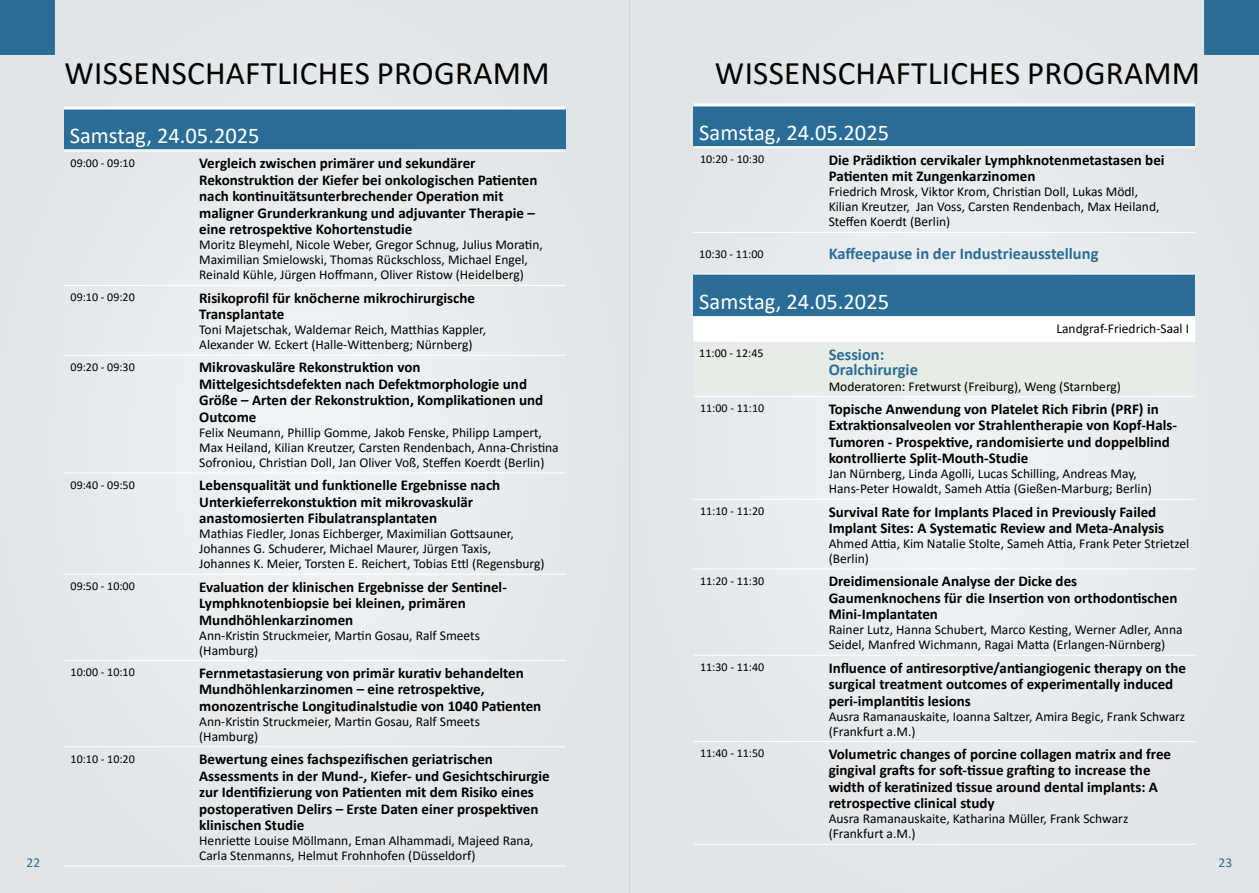
<style>
.page{position:relative;width:1259px;height:893px;background:#fff}
.page>*{position:absolute;margin:0;border:0;box-sizing:border-box;transform-origin:0 0}
.t1{font:33px "Calibri";letter-spacing:.01em;color:#000}
.t2{font:22.5px "Calibri";color:#fff}
.t3{font:700 16.5px/15px "Calibri";color:#2a6d97}
.t4{font:700 15px/16.5px "Calibri";color:#000}
.t5{font:13.5px/15px "Calibri";color:#000}
.t6{font:13.5px "Calibri";color:#2a6d97}
.t7{font:12px "Calibri";color:#000}
</style>
<div class="page">
<div style="left:629px;top:0;width:630px;height:893px;background:#e5e8ea"></div>
<div style="left:1204px;top:0;width:55px;height:55px;background:#2a6d97"></div>
<div style="left:0;top:0;width:629px;height:893px;background:#e6e9eb"></div>
<div style="left:0;top:0;width:55px;height:55px;background:#2a6d97"></div>
<div style="left:64px;top:108px;width:502px;height:42px;background:#2a6d97"></div>
<hr style="left:64px;top:107px;width:502px;height:3px;background:#fff">
<hr style="left:64px;top:149px;width:502px;height:1px;background:#fff">
<div style="left:693px;top:105px;width:502px;height:42px;background:#2a6d97"></div>
<hr style="left:693px;top:103px;width:502px;height:3px;background:#fff">
<hr style="left:693px;top:146px;width:502px;height:1px;background:#fff">
<hr style="left:64px;top:151px;width:129px;height:1px;background:#fff">
<hr style="left:193px;top:151px;width:373px;height:1px;background:#fff">
<hr style="left:64px;top:285px;width:129px;height:1px;background:#fff">
<hr style="left:193px;top:285px;width:373px;height:1px;background:#fff">
<hr style="left:64px;top:355px;width:129px;height:1px;background:#fff">
<hr style="left:193px;top:355px;width:373px;height:1px;background:#fff">
<hr style="left:64px;top:473px;width:129px;height:1px;background:#fff">
<hr style="left:193px;top:473px;width:373px;height:1px;background:#fff">
<hr style="left:64px;top:574px;width:129px;height:1px;background:#fff">
<hr style="left:193px;top:574px;width:373px;height:1px;background:#fff">
<hr style="left:64px;top:660px;width:129px;height:1px;background:#fff">
<hr style="left:193px;top:660px;width:373px;height:1px;background:#fff">
<hr style="left:64px;top:746px;width:129px;height:1px;background:#fff">
<hr style="left:193px;top:746px;width:373px;height:1px;background:#fff">
<hr style="left:64px;top:866px;width:129px;height:1px;background:#fff">
<hr style="left:193px;top:866px;width:373px;height:1px;background:#fff">
<div style="left:693px;top:274px;width:502px;height:43px;background:#2a6d97"></div>
<svg style="left:693px;top:317px;width:502px;height:79px"></svg>
<hr style="left:693px;top:147px;width:129px;height:1px;background:#fff">
<hr style="left:822px;top:147px;width:373px;height:1px;background:#fff">
<hr style="left:693px;top:232px;width:129px;height:1px;background:#fff">
<hr style="left:822px;top:232px;width:373px;height:1px;background:#fff">
<hr style="left:693px;top:396px;width:129px;height:1px;background:#fff">
<hr style="left:822px;top:396px;width:373px;height:1px;background:#fff">
<hr style="left:693px;top:499px;width:129px;height:1px;background:#fff">
<hr style="left:822px;top:499px;width:373px;height:1px;background:#fff">
<hr style="left:693px;top:569px;width:129px;height:1px;background:#fff">
<hr style="left:822px;top:569px;width:373px;height:1px;background:#fff">
<hr style="left:693px;top:655px;width:129px;height:1px;background:#fff">
<hr style="left:822px;top:655px;width:373px;height:1px;background:#fff">
<hr style="left:693px;top:741px;width:129px;height:1px;background:#fff">
<hr style="left:822px;top:741px;width:373px;height:1px;background:#fff">
<hr style="left:693px;top:844px;width:129px;height:1px;background:#fff">
<hr style="left:822px;top:844px;width:373px;height:1px;background:#fff">
<hr style="left:693px;top:274px;width:129px;height:1px;background:#fff">
<hr style="left:822px;top:274px;width:373px;height:1px;background:#fff">
<hr style="left:693px;top:316px;width:129px;height:1px;background:#fff">
<hr style="left:822px;top:316px;width:373px;height:1px;background:#fff">
<h1 class="t1" style="left:64px;top:50px;width:487px">WISSENSCHAFTLICHES PROGRAMM</h1>
<h2 class="t2" style="left:70px;top:120px;width:191px">Samstag, 24.05.2025</h2>
<h1 class="t1" style="left:715px;top:50px;width:487px">WISSENSCHAFTLICHES PROGRAMM</h1>
<h2 class="t2" style="left:699px;top:117px;width:191px">Samstag, 24.05.2025</h2>
<p class="t7" style="left:700px;top:151px;width:66px">10:20 - 10:30</p>
<p class="t4" style="left:828px;top:151px;width:337px">Die Prädiktion cervikaler Lymphknotenmetastasen bei<br>Patienten mit Zungenkarzinomen</p>
<p class="t5" style="left:828px;top:184px;width:332px">Friedrich Mrosk, Viktor Krom, Christian Doll, Lukas Mödl,<br>Kilian Kreutzer, Jan Voss, Carsten Rendenbach, Max Heiland,<br>Steffen Koerdt (Berlin)</p>
<p class="t7" style="left:699px;top:245px;width:66px">10:30 - 11:00</p>
<p class="t3" style="left:828px;top:246px;width:271px">Kaffeepause in der Industrieausstellung</p>
<h2 class="t2" style="left:699px;top:286px;width:191px">Samstag, 24.05.2025</h2>
<p class="t5" style="left:1056px;top:320px;width:134px">Landgraf-Friedrich-Saal I</p>
<p class="t7" style="left:699px;top:345px;width:66px">11:00 - 12:45</p>
<p class="t3" style="left:828px;top:347px;width:91px">Session:<br>Oralchirurgie</p>
<p class="t5" style="left:828px;top:378px;width:294px">Moderatoren: Fretwurst (Freiburg), Weng (Starnberg)</p>
<p class="t7" style="left:700px;top:400px;width:66px">11:00 - 11:10</p>
<p class="t4" style="left:828px;top:400px;width:350px">Topische Anwendung von Platelet Rich Fibrin (PRF) in Extraktionsalveolen vor Strahlentherapie von Kopf-Hals-Tumoren - Prospektive, randomisierte und doppelblind kontrollierte Split-Mouth-Studie</p>
<p class="t5" style="left:828px;top:466px;width:325px">Jan Nürnberg, Linda Agolli, Lucas Schilling, Andreas May,<br>Hans-Peter Howaldt, Sameh Attia (Gießen-Marburg; Berlin)</p>
<p class="t7" style="left:700px;top:503px;width:66px">11:10 - 11:20</p>
<p class="t4" style="left:828px;top:503px;width:337px">Survival Rate for Implants Placed in Previously Failed<br>Implant Sites: A Systematic Review and Meta-Analysis</p>
<p class="t5" style="left:828px;top:536px;width:362px">Ahmed Attia, Kim Natalie Stolte, Sameh Attia, Frank Peter Strietzel (Berlin)</p>
<p class="t7" style="left:700px;top:572px;width:66px">11:20 - 11:30</p>
<p class="t4" style="left:828px;top:572px;width:350px">Dreidimensionale Analyse der Dicke des<br>Gaumenknochens für die Insertion von orthodontischen<br>Mini-Implantaten</p>
<p class="t5" style="left:828px;top:622px;width:355px">Rainer Lutz, Hanna Schubert, Marco Kesting, Werner Adler, Anna<br>Seidel, Manfred Wichmann, Ragai Matta (Erlangen-Nürnberg)</p>
<p class="t7" style="left:700px;top:659px;width:66px">11:30 - 11:40</p>
<p class="t4" style="left:828px;top:659px;width:359px">Influence of antiresorptive/antiangiogenic therapy on the surgical treatment outcomes of experimentally induced peri-implantitis lesions</p>
<p class="t5" style="left:828px;top:708px;width:358px">Ausra Ramanauskaite, Ioanna Saltzer, Amira Begic, Frank Schwarz (Frankfurt a.M.)</p>
<p class="t7" style="left:700px;top:745px;width:66px">11:40 - 11:50</p>
<p class="t4" style="left:828px;top:745px;width:344px">Volumetric changes of porcine collagen matrix and free gingival grafts for soft-tissue grafting to increase the width of keratinized tissue around dental implants: A retrospective clinical study</p>
<p class="t5" style="left:828px;top:811px;width:301px">Ausra Ramanauskaite, Katharina Müller, Frank Schwarz (Frankfurt a.M.)</p>
<p class="t7" style="left:71px;top:155px;width:66px">09:00 - 09:10</p>
<p class="t4" style="left:199px;top:155px;width:340px">Vergleich zwischen primärer und sekundärer Rekonstruktion der Kiefer bei onkologischen Patienten nach kontinuitätsunterbrechender Operation mit maligner Grunderkrankung und adjuvanter Therapie – eine retrospektive Kohortenstudie</p>
<p class="t5" style="left:199px;top:237px;width:345px">Moritz Bleymehl, Nicole Weber, Gregor Schnug, Julius Moratin,<br>Maximilian Smielowski, Thomas Rückschloss, Michael Engel,<br>Reinald Kühle, Jürgen Hoffmann, Oliver Ristow (Heidelberg)</p>
<p class="t7" style="left:71px;top:289px;width:66px">09:10 - 09:20</p>
<p class="t4" style="left:199px;top:289px;width:277px">Risikoprofil für knöcherne mikrochirurgische<br>Transplantate</p>
<p class="t5" style="left:199px;top:322px;width:288px">Toni Majetschak, Waldemar Reich, Matthias Kappler,<br>Alexander W. Eckert (Halle-Wittenberg; Nürnberg)</p>
<p class="t7" style="left:71px;top:359px;width:66px">09:20 - 09:30</p>
<p class="t4" style="left:199px;top:359px;width:345px">Mikrovaskuläre Rekonstruktion von Mittelgesichtsdefekten nach Defektmorphologie und Größe – Arten der Rekonstruktion, Komplikationen und Outcome</p>
<p class="t5" style="left:199px;top:425px;width:361px">Felix Neumann, Phillip Gomme, Jakob Fenske, Philipp Lampert,<br>Max Heiland, Kilian Kreutzer, Carsten Rendenbach, Anna-Christina<br>Sofroniou, Christian Doll, Jan Oliver Voß, Steffen Koerdt (Berlin)</p>
<p class="t7" style="left:71px;top:476px;width:66px">09:40 - 09:50</p>
<p class="t4" style="left:199px;top:476px;width:303px">Lebensqualität und funktionelle Ergebnisse nach<br>Unterkieferrekonstuktion mit mikrovaskulär anastomosierten Fibulatransplantaten</p>
<p class="t5" style="left:199px;top:526px;width:347px">Mathias Fiedler, Jonas Eichberger, Maximilian Gottsauner,<br>Johannes G. Schuderer, Michael Maurer, Jürgen Taxis,<br>Johannes K. Meier, Torsten E. Reichert, Tobias Ettl (Regensburg)</p>
<p class="t7" style="left:71px;top:578px;width:66px">09:50 - 10:00</p>
<p class="t4" style="left:199px;top:578px;width:309px">Evaluation der klinischen Ergebnisse der Sentinel-<br>Lymphknotenbiopsie bei kleinen, primären<br>Mundhöhlenkarzinomen</p>
<p class="t5" style="left:199px;top:627px;width:282px">Ann-Kristin Struckmeier, Martin Gosau, Ralf Smeets (Hamburg)</p>
<p class="t7" style="left:71px;top:664px;width:66px">10:00 - 10:10</p>
<p class="t4" style="left:199px;top:664px;width:344px">Fernmetastasierung von primär kurativ behandelten<br>Mundhöhlenkarzinomen – eine retrospektive, monozentrische Longitudinalstudie von 1040 Patienten</p>
<p class="t5" style="left:199px;top:713px;width:282px">Ann-Kristin Struckmeier, Martin Gosau, Ralf Smeets (Hamburg)</p>
<p class="t7" style="left:71px;top:750px;width:66px">10:10 - 10:20</p>
<p class="t4" style="left:199px;top:750px;width:352px">Bewertung eines fachspezifischen geriatrischen Assessments in der Mund-, Kiefer- und Gesichtschirurgie zur Identifizierung von Patienten mit dem Risiko eines postoperativen Delirs – Erste Daten einer prospektiven klinischen Studie</p>
<p class="t5" style="left:199px;top:833px;width:336px">Henriette Louise Möllmann, Eman Alhammadi, Majeed Rana,<br>Carla Stenmanns, Helmut Frohnhofen (Düsseldorf)</p>
<p class="t6" style="left:27px;top:853px;width:15px">22</p>
<p class="t6" style="left:1218px;top:853px;width:15px">23</p>
</div>
